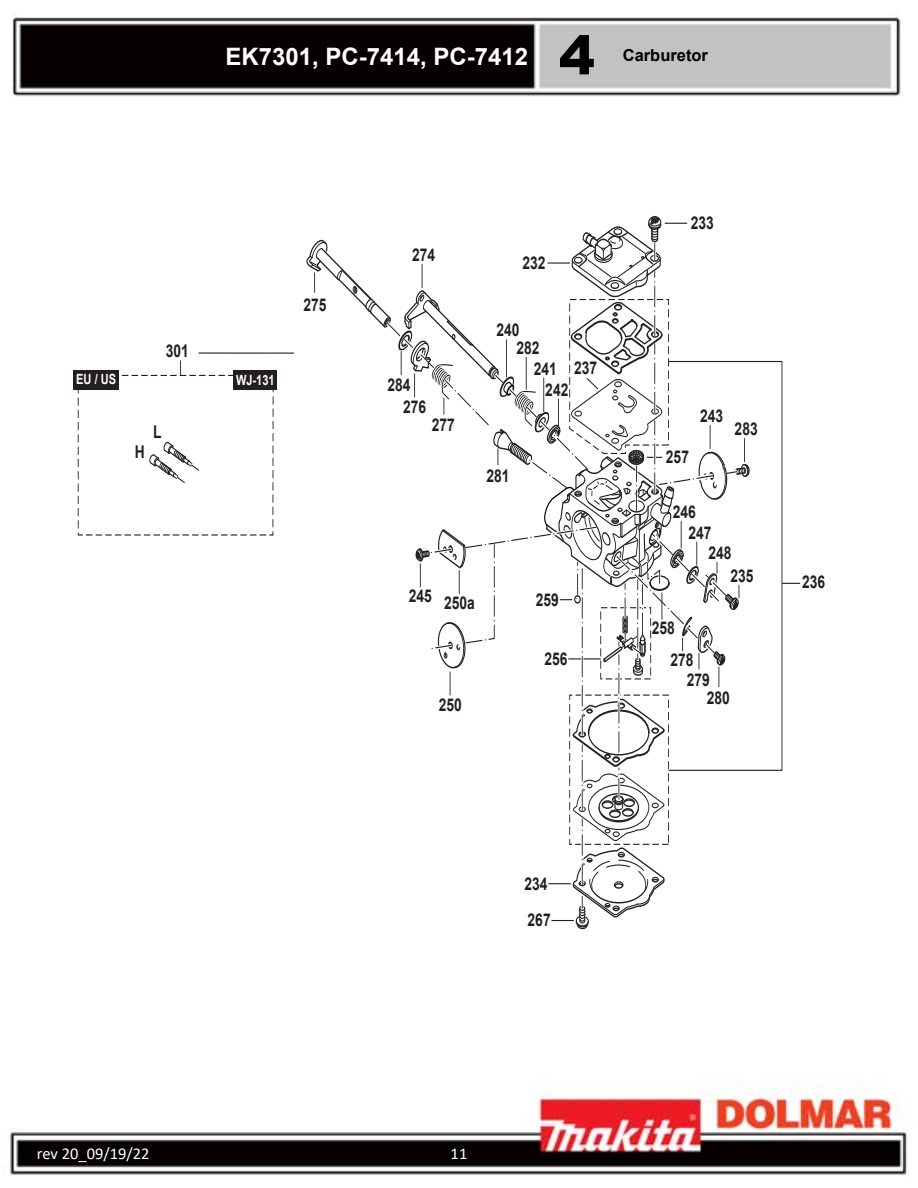
<style>
.page{position:relative;width:918px;height:1188px;background:#fff}
.page>*{position:absolute;margin:0;border:0;box-sizing:border-box;transform-origin:0 0}
.t1{font:900 54px "Arial";color:#000}
.t2{font:700 24px "Arial";color:#fff}
.t3{font:700 17.55px/17.5px "Arial";color:#231f20;scale:.79 1}
.t4{font:16.5px "Calibri";color:#fff}
.t5{font:700 16.5px "Arial";color:#000}
.t6{font:700 14.1px "Arial";color:#fff;scale:.79 1}
</style>
<div class="page">
<img style="left:8px;top:17px;width:900px;height:1158px">
<div style="left:65px;top:207px;width:786px;height:730px;background:#fff"></div>
<svg style="left:782px;top:583px;width:18px;height:1px"></svg>
<hr style="left:199px;top:353px;width:95px;height:1px;background:#231f20">
<svg style="left:180px;top:360px;width:1px;height:15px"></svg>
<div style="left:233px;top:370px;width:44px;height:20px;background:#231f20"></div>
<div style="left:74px;top:370px;width:45px;height:20px;background:#231f20"></div>
<svg style="left:149px;top:441px;width:51px;height:42px"></svg>
<svg style="left:306px;top:216px;width:443px;height:714px"></svg>
<h2 class="t2" style="left:225px;top:39px;width:304px">EK7301, PC-7414, PC-7412</h2>
<h1 class="t1" style="left:559px;top:16px;width:38px">4</h1>
<p class="t5" style="left:623px;top:44px;width:87px">Carburetor</p>
<p class="t3" style="left:166px;top:342px;width:31px">301</p>
<p class="t6" style="left:76px;top:370px;width:52px">EU / US</p>
<p class="t6" style="left:236px;top:370px;width:51px">WJ-131</p>
<p class="t3" style="left:135px;top:444px;width:14px">H</p>
<p class="t3" style="left:153px;top:423px;width:12px">L</p>
<p class="t3" style="left:304px;top:296px;width:31px">275</p>
<p class="t3" style="left:412px;top:246px;width:31px">274</p>
<p class="t3" style="left:388px;top:376px;width:31px">284</p>
<p class="t3" style="left:522px;top:254px;width:31px">232</p>
<p class="t3" style="left:516px;top:322px;width:31px;text-indent:-20px">240<br>282</p>
<p class="t3" style="left:534px;top:360px;width:31px">241</p>
<p class="t3" style="left:574px;top:359px;width:31px">237</p>
<p class="t3" style="left:545px;top:382px;width:31px">242</p>
<p class="t3" style="left:691px;top:214px;width:31px">233</p>
<p class="t3" style="left:403px;top:399px;width:31px">276</p>
<p class="t3" style="left:700px;top:407px;width:31px">243</p>
<p class="t3" style="left:432px;top:416px;width:31px">277</p>
<p class="t3" style="left:735px;top:420px;width:31px">283</p>
<p class="t3" style="left:486px;top:467px;width:31px">281</p>
<p class="t3" style="left:409px;top:588px;width:31px">245</p>
<p class="t3" style="left:444px;top:594px;width:40px">250a</p>
<p class="t3" style="left:439px;top:696px;width:31px">250</p>
<p class="t3" style="left:536px;top:591px;width:31px">259</p>
<p class="t3" style="left:544px;top:650px;width:31px">256</p>
<p class="t3" style="left:666px;top:449px;width:31px">257</p>
<p class="t3" style="left:673px;top:503px;width:31px">246</p>
<p class="t3" style="left:688px;top:524px;width:31px">247</p>
<p class="t3" style="left:709px;top:544px;width:31px">248</p>
<p class="t3" style="left:731px;top:567px;width:31px">235</p>
<p class="t3" style="left:652px;top:620px;width:31px">258</p>
<p class="t3" style="left:670px;top:651px;width:31px">278</p>
<p class="t3" style="left:687px;top:671px;width:31px">279</p>
<p class="t3" style="left:707px;top:689px;width:31px">280</p>
<p class="t3" style="left:802px;top:574px;width:31px">236</p>
<p class="t3" style="left:525px;top:875px;width:31px">234</p>
<p class="t3" style="left:528px;top:912px;width:31px">267</p>
<p class="t4" style="left:37px;top:1142px;width:114px">rev 20_09/19/22</p>
<p class="t4" style="left:451px;top:1142px;width:18px">11</p>
</div>
